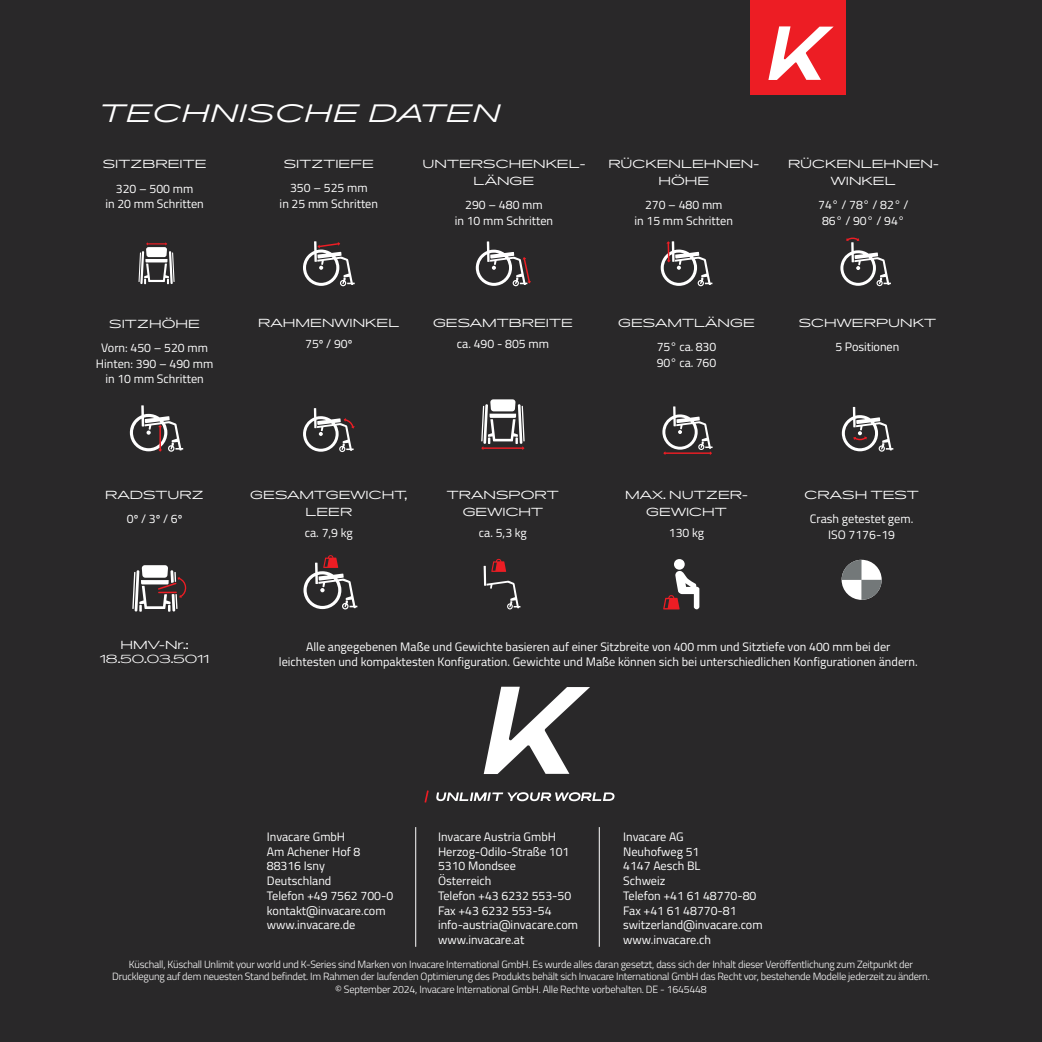
<style>
.page{position:relative;width:1042px;height:1042px;background:#292829}
.page>*{position:absolute;margin:0;border:0;box-sizing:border-box;transform-origin:0 0}
.t1{font:italic 300 24.5px "Pano";letter-spacing:.06em;color:#fff}
.t2{font:12.25px/14.7px "Titillium Web";color:#fff;text-align:center}
.t3{font:12.25px "Titillium Web";color:#fff}
.t4{font:300 11.38px/17.2px "Pano";color:#fff;text-align:center}
.t5{font:300 10.5px/12.6px "Titillium Web";letter-spacing:-.02em;color:#fff;text-align:center}
</style>
<div class="page">
<div style="left:750px;top:0;width:95px;height:94px;background:#ed1d24"></div>
<svg style="left:768px;top:26px;width:65px;height:54px"></svg>
<svg style="left:130px;top:405px;width:53px;height:47px"></svg>
<svg style="left:481px;top:399px;width:44px;height:51px"></svg>
<svg style="left:303px;top:408px;width:52px;height:44px"></svg>
<svg style="left:303px;top:555px;width:54px;height:54px"></svg>
<svg style="left:842px;top:407px;width:51px;height:45px"></svg>
<svg style="left:484px;top:558px;width:36px;height:51px"></svg>
<svg style="left:138px;top:242px;width:37px;height:42px"></svg>
<svg style="left:303px;top:241px;width:52px;height:45px"></svg>
<svg style="left:476px;top:241px;width:55px;height:45px"></svg>
<svg style="left:661px;top:241px;width:51px;height:45px"></svg>
<svg style="left:840px;top:237px;width:51px;height:49px"></svg>
<svg style="left:662px;top:406px;width:50px;height:49px"></svg>
<svg style="left:663px;top:559px;width:36px;height:50px"></svg>
<svg style="left:484px;top:687px;width:106px;height:87px"></svg>
<svg style="left:436px;top:792px;width:179px;height:9px"></svg>
<svg style="left:424px;top:790px;width:5px;height:13px"></svg>
<svg style="left:132px;top:565px;width:54px;height:47px"></svg>
<svg style="left:841px;top:560px;width:40px;height:40px"></svg>
<hr style="left:415px;top:827px;width:1px;height:120px;background:#fff">
<hr style="left:599px;top:827px;width:1px;height:120px;background:#fff">
<h1 class="t1" style="left:99px;top:96px;width:402px">TECHNISCHE DATEN</h1>
<p class="t4" style="left:103px;top:155px;width:105px">SITZBREITE</p>
<p class="t2" style="left:105px;top:180px;width:100px;line-height:15.8px">320 – 500 mm<br>in 20 mm Schritten</p>
<p class="t4" style="left:284px;top:155px;width:92px">SITZTIEFE</p>
<p class="t2" style="left:280px;top:179px;width:100px;line-height:15.8px">350 – 525 mm<br>in 25 mm Schritten</p>
<p class="t4" style="left:423px;top:155px;width:164px">UNTERSCHENKEL-<br>LÄNGE</p>
<p class="t2" style="left:455px;top:196px;width:100px;line-height:15.8px">290 – 480 mm<br>in 10 mm Schritten</p>
<p class="t4" style="left:608px;top:155px;width:152px">RÜCKENLEHNEN-<br>HÖHE</p>
<p class="t2" style="left:634px;top:196px;width:100px;line-height:15.8px">270 – 480 mm<br>in 15 mm Schritten</p>
<p class="t4" style="left:788px;top:155px;width:152px">RÜCKENLEHNEN-<br>WINKEL</p>
<p class="t2" style="left:818px;top:196px;width:92px;line-height:15.8px">74° / 78° / 82° /<br>86° / 90° / 94°</p>
<p class="t4" style="left:109px;top:315px;width:92px">SITZHÖHE</p>
<p class="t2" style="left:96px;top:339px;width:119px;line-height:15.8px">Vorn: 450 – 520 mm<br>Hinten: 390 – 490 mm in 10 mm Schritten</p>
<p class="t4" style="left:258px;top:314px;width:143px">RAHMENWINKEL</p>
<p class="t3" style="left:305px;top:334px;width:49px">75º / 90º</p>
<p class="t4" style="left:433px;top:314px;width:141px">GESAMTBREITE</p>
<p class="t2" style="left:457px;top:335px;width:93px">ca. 490 - 805 mm</p>
<p class="t4" style="left:618px;top:314px;width:138px">GESAMTLÄNGE</p>
<p class="t2" style="left:657px;top:338px;width:61px;line-height:15.8px;text-align:left">75° ca. 830<br>90° ca. 760</p>
<p class="t4" style="left:799px;top:314px;width:139px">SCHWERPUNKT</p>
<p class="t2" style="left:835px;top:339px;width:65px">5 Positionen</p>
<p class="t4" style="left:105px;top:486px;width:100px">RADSTURZ</p>
<p class="t2" style="left:127px;top:511px;width:57px">0º / 3º / 6º</p>
<p class="t4" style="left:250px;top:486px;width:159px">GESAMTGEWICHT,<br>LEER</p>
<p class="t2" style="left:305px;top:524px;width:50px">ca. 7,9 kg</p>
<p class="t4" style="left:447px;top:486px;width:113px">TRANSPORT<br>GEWICHT</p>
<p class="t2" style="left:479px;top:524px;width:50px">ca. 5,3 kg</p>
<p class="t4" style="left:625px;top:486px;width:124px">MAX. NUTZER-<br>GEWICHT</p>
<p class="t2" style="left:669px;top:524px;width:37px">130 kg</p>
<p class="t4" style="left:804px;top:486px;width:116px">CRASH TEST</p>
<p class="t2" style="left:810px;top:510px;width:105px;line-height:15.8px">Crash getestet gem.<br>ISO 7176-19</p>
<p class="t4" style="left:100px;top:638px;width:111px;line-height:13.7px">HMV-Nr.:<br>18.50.03.5011</p>
<p class="t2" style="left:279px;top:638px;width:640px;line-height:15.8px">Alle angegebenen Maße und Gewichte basieren auf einer Sitzbreite von 400 mm und Sitztiefe von 400 mm bei der leichtesten und kompaktesten Konfiguration. Gewichte und Maße können sich bei unterschiedlichen Konfigurationen ändern.</p>
<p class="t2" style="left:267px;top:829px;width:128px;text-align:left">Invacare GmbH<br>Am Achener Hof 8<br>88316 Isny<br>Deutschland<br>Telefon +49 7562 700-0 kontakt@invacare.com www.invacare.de</p>
<p class="t2" style="left:438px;top:829px;width:142px;text-align:left">Invacare Austria GmbH<br>Herzog-Odilo-Straße 101<br>5310 Mondsee<br>Österreich<br>Telefon +43 6232 553-50<br>Fax +43 6232 553-54 info-austria@invacare.com www.invacare.at</p>
<p class="t2" style="left:623px;top:829px;width:141px;text-align:left">Invacare AG<br>Neuhofweg 51<br>4147 Aesch BL<br>Schweiz<br>Telefon +41 61 48770-80<br>Fax +41 61 48770-81 switzerland@invacare.com www.invacare.ch</p>
<p class="t5" style="left:112px;top:957px;width:819px">Küschall, Küschall Unlimit your world und K-Series sind Marken von Invacare International GmbH. Es wurde alles daran gesetzt, dass sich der Inhalt dieser Veröffentlichung zum Zeitpunkt der<br>Drucklegung auf dem neuesten Stand befindet. Im Rahmen der laufenden Optimierung des Produkts behält sich Invacare International GmbH das Recht vor, bestehende Modelle jederzeit zu ändern. © September 2024, Invacare International GmbH. Alle Rechte vorbehalten. DE - 1645448</p>
</div>
